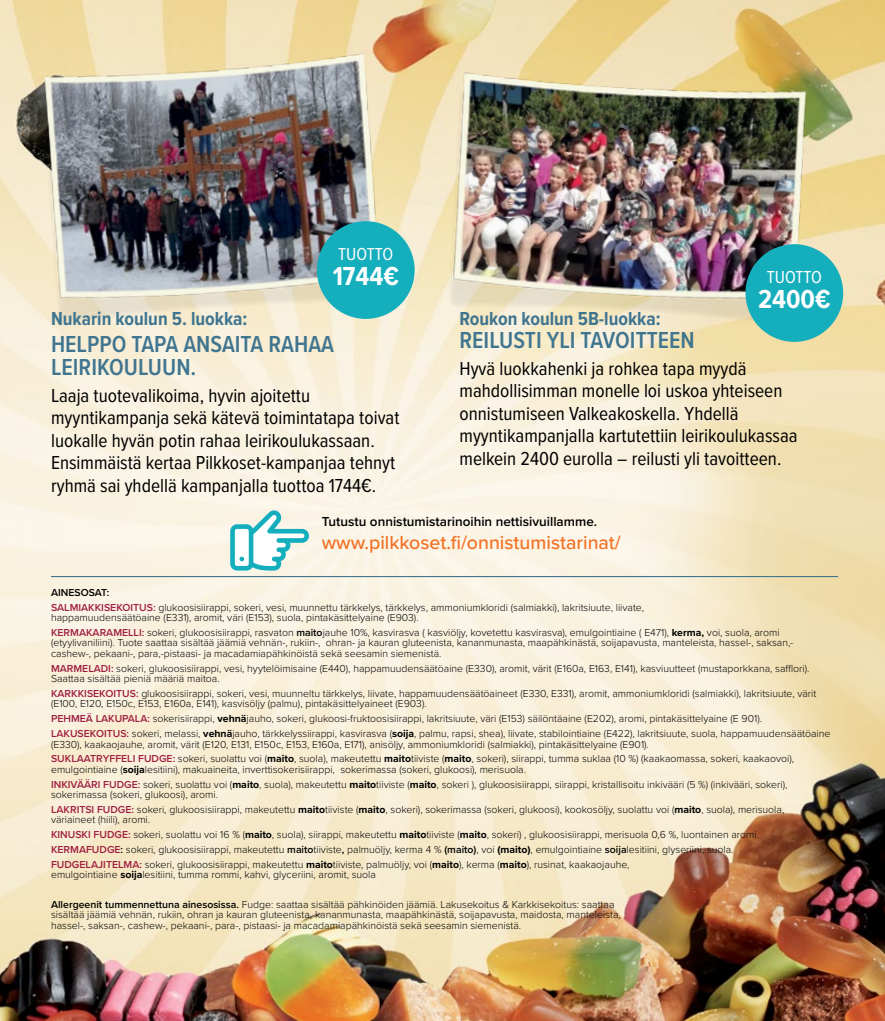
<style>
.page{position:relative;width:885px;height:1021px;background:#fff}
.page>*{position:absolute;margin:0;border:0;box-sizing:border-box;transform-origin:0 0}
.t1{font:700 27px "Proxima Nova Cond";color:#fff}
.t2{font:600 24px/22.5px "Proxima Nova Cond";color:#407590}
.t3{font:19.5px/22.5px "Proxima Nova Cond";color:#000}
.t4{font:700 19.5px "Proxima Nova Cond";color:#407590}
.t5{font:500 19.5px "Proxima Nova";color:#f36f21}
.t6{font:18px "Proxima Nova Cond";color:#fff}
.t7{font:600 13.5px "Proxima Nova";color:#000}
.t8{font:300 10.5px/14.7px "Proxima Nova";color:#000}
.s1{font-weight:600}
.s2{font-weight:600;color:#9f1f41}
.s3{font-weight:700}
</style>
<div class="page">
<img style="left:0;top:0;width:884px;height:1020px">
<hr style="left:51px;top:576px;width:787px;height:1px;background:#407590">
<img style="left:19px;top:29px;width:386px;height:327px">
<img style="left:417px;top:34px;width:421px;height:358px">
<div style="left:317px;top:221px;width:97px;height:98px;background:#15aebd;border-radius:50%"></div>
<div style="left:745px;top:244px;width:98px;height:98px;background:#15aebd;border-radius:50%"></div>
<svg style="left:230px;top:510px;width:79px;height:60px"></svg>
<h3 class="t6" style="left:338px;top:243px;width:57px">TUOTTO</h3>
<h1 class="t1" style="left:332px;top:260px;width:68px">1744€</h1>
<h3 class="t6" style="left:766px;top:266px;width:57px">TUOTTO</h3>
<h1 class="t1" style="left:758px;top:283px;width:74px">2400€</h1>
<h3 class="t4" style="left:51px;top:307px;width:198px">Nukarin koulun 5. luokka:</h3>
<h2 class="t2" style="left:51px;top:333px;width:284px">HELPPO TAPA ANSAITA RAHAA<br>LEIRIKOULUUN.</h2>
<h3 class="t3" style="left:51px;top:384px;width:350px">Laaja tuotevalikoima, hyvin ajoitettu myyntikampanja sekä kätevä toimintatapa toivat luokalle hyvän potin rahaa leirikoulukassaan.<br>Ensimmäistä kertaa Pilkkoset-kampanjaa tehnyt ryhmä sai yhdellä kampanjalla tuottoa 1744€.</h3>
<h3 class="t4" style="left:459px;top:307px;width:202px">Roukon koulun 5B-luokka:</h3>
<h2 class="t2" style="left:459px;top:329px;width:237px">REILUSTI YLI TAVOITTEEN</h2>
<h3 class="t3" style="left:459px;top:357px;width:339px">Hyvä luokkahenki ja rohkea tapa myydä mahdollisimman monelle loi uskoa yhteiseen onnistumiseen Valkeakoskella. Yhdellä myyntikampanjalla kartutettiin leirikoulukassaa melkein 2400 eurolla – reilusti yli tavoitteen.</h3>
<p class="t7" style="left:322px;top:513px;width:277px">Tutustu onnistumistarinoihin nettisivuillamme.</p>
<h3 class="t5" style="left:322px;top:530px;width:300px">www.pilkkoset.fi/onnistumistarinat/</h3>
<p class="t8" style="left:51px;top:585px;width:594px"><span class="s1">AINESOSAT:<br></span><span class="s2">SALMIAKKISEKOITUS:</span> glukoosisiirappi, sokeri, vesi, muunnettu tärkkelys, tärkkelys, ammoniumkloridi (salmiakki), lakritsiuute, liivate,</p>
<p class="t8" style="left:51px;top:610px;width:730px">happamuudensäätöaine (E331), aromit, väri (E153), suola, pintakäsittelyaine (E903).<br><span class="s2">KERMAKARAMELLI:</span> sokeri, glukoosisiirappi, rasvaton <span class="s1">maito</span>jauhe 10%, kasvirasva ( kasviöljy, kovetettu kasvirasva), emulgointiaine ( E471), <span class="s3">kerma,</span> voi, suola, aromi</p>
<p class="t8" style="left:51px;top:638px;width:743px;line-height:10.5px">(etyylivaniliini). Tuote saattaa sisältää jäämiä vehnän-, rukiin-, ohran- ja kauran gluteenista, kananmunasta, maapähkinästä, soijapavusta, manteleista, hassel-, saksan,- cashew-, pekaani-, para,-pistaasi- ja macadamiapähkinöistä sekä seesamin siemenistä.</p>
<p class="t8" style="left:51px;top:663px;width:760px;line-height:10.5px"><span class="s2">MARMELADI:</span> sokeri, glukoosisiirappi, vesi, hyytelöimisaine (E440), happamuudensäätöaine (E330), aromit, värit (E160a, E163, E141), kasviuutteet (mustaporkkana, safflori).<br>Saattaa sisältää pieniä määriä maitoa.</p>
<p class="t8" style="left:51px;top:688px;width:766px;line-height:10.5px"><span class="s2">KARKKISEKOITUS:</span> glukoosisiirappi, sokeri, vesi, muunneltu tärkkelys, liivate, happamuudensäätöaineet (E330, E331), aromit, ammoniumkloridi (salmiakki), lakritsiuute, värit (E100, E120, E150c, E153, E160a, E141), kasvisöljy (palmu), pintakäsittelyaineet (E903).</p>
<p class="t8" style="left:51px;top:711px;width:780px"><span class="s2">PEHMEÄ LAKUPALA:</span> sokerisiirappi, <span class="s3">vehnä</span>jauho, sokeri, glukoosi-fruktoosisiirappi, lakritsiuute, väri (E153) säilöntäaine (E202), aromi, pintakäsittelyaine (E 901).<br><span class="s2">LAKUSEKOITUS:</span> sokeri, melassi, <span class="s3">vehnä</span>jauho, tärkkelyssiirappi, kasvirasva (<span class="s3">soija</span>, palmu, rapsi, shea), liivate, stabilointiaine (E422), lakritsiuute, suola, happamuudensäätöaine</p>
<p class="t8" style="left:51px;top:736px;width:744px">(E330), kaakaojauhe, aromit, värit (E120, E131, E150c, E153, E160a, E171), anisöljy, ammoniumkloridi (salmiakki), pintakäsittelyaine (E901).<br><span class="s2">SUKLAATRYFFELI FUDGE:</span> sokeri, suolattu voi (<span class="s3">maito</span>, suola), makeutettu <span class="s3">maito</span>tiiviste (<span class="s3">maito</span>, sokeri), siirappi, tumma suklaa (10 %) (kaakaomassa, sokeri, kaakaovoi),</p>
<p class="t8" style="left:51px;top:762px;width:737px">emulgointiaine (<span class="s3">soija</span>lesitiini), makuaineita, inverttisokerisiirappi, sokerimassa (sokeri, glukoosi), merisuola.<br><span class="s2">INKIVÄÄRI FUDGE:</span> sokeri, suolattu voi (<span class="s3">maito</span>, suola), makeutettu <span class="s3">maito</span>tiiviste (<span class="s3">maito</span>, sokeri ), glukoosisiirappi, siirappi, kristallisoitu inkivääri (5 %) (inkivääri, sokeri),</p>
<p class="t8" style="left:51px;top:787px;width:734px">sokerimassa (sokeri, glukoosi), aromi.<br><span class="s2">LAKRITSI FUDGE:</span> sokeri, glukoosisiirappi, makeutettu <span class="s3">maito</span>tiiviste (<span class="s3">maito</span>, sokeri), sokerimassa (sokeri, glukoosi), kookosöljy, suolattu voi (<span class="s3">maito</span>, suola), merisuola,</p>
<p class="t8" style="left:51px;top:812px;width:709px">väriaineet (hiili), aromi.<br><span class="s2">KINUSKI FUDGE:</span> sokeri, suolattu voi 16 % (<span class="s3">maito</span>, suola), siirappi, makeutettu <span class="s3">maito</span>tiiviste (<span class="s3">maito</span>, sokeri) , glukoosisiirappi, merisuola 0,6 %, luontainen aromi.<br><span class="s2">KERMAFUDGE</span><span class="s1">:</span> sokeri, glukoosisiirappi, makeutettu <span class="s1">maito</span>tiiviste<span class="s1">,</span> palmuöljy, kerma 4 % <span class="s1">(maito)</span>, voi <span class="s3">(maito)</span>, emulgointiaine <span class="s1">soija</span>lesitiini, glyseriini, suola.<br><span class="s2">FUDGELAJITELMA:</span> sokeri, glukoosisiirappi, makeutettu <span class="s3">maito</span>tiiviste, palmuöljy, voi (<span class="s3">maito</span>), kerma (<span class="s3">maito</span>), rusinat, kaakaojauhe,</p>
<p class="t8" style="left:51px;top:867px;width:326px">emulgointiaine <span class="s3">soija</span>lesitiini, tumma rommi, kahvi, glyceriini, aromit, suola</p>
<p class="t8" style="left:51px;top:899px;width:571px;line-height:10.5px"><span class="s1">Allergeenit tummennettuna ainesosissa.</span> Fudge: saattaa sisältää pähkinöiden jäämiä. Lakusekoitus &amp; Karkkisekoitus: saattaa sisältää jäämiä vehnän, rukiin, ohran ja kauran gluteenista, kananmunasta, maapähkinästä, soijapavusta, maidosta, manteleista, hassel-, saksan-, cashew-, pekaani-, para-, pistaasi- ja macadamiapähkinöistä sekä seesamin siemenistä.</p>
</div>
